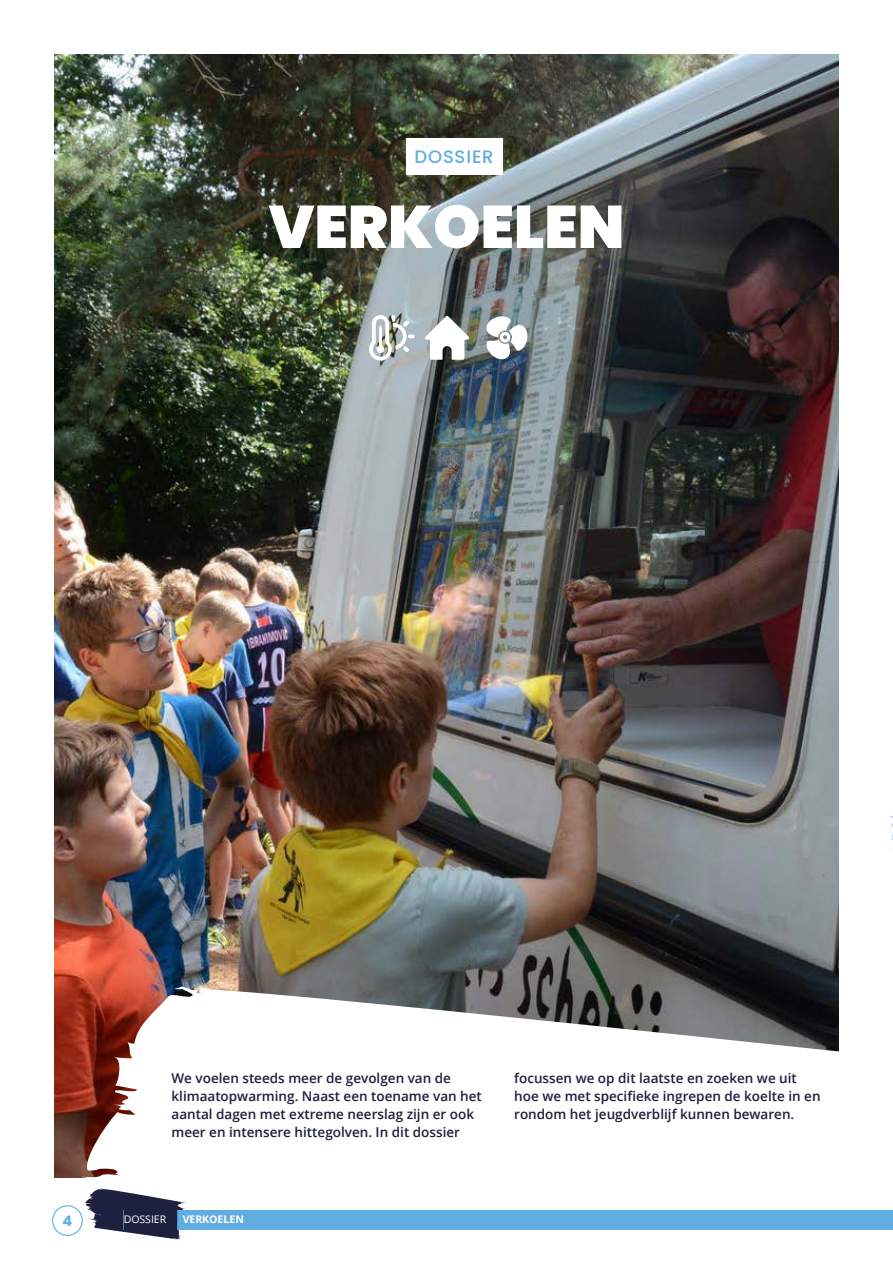
<style>
.page{position:relative;width:893px;height:1263px;background:#fff}
.page>*{position:absolute;margin:0;border:0;box-sizing:border-box;transform-origin:0 0}
.t1{font:900 60px "Poppins";color:#fff}
.t2{font:500 18px "Poppins";letter-spacing:.045em;color:#60aee1}
.t3{font:700 14.4px "Poppins";color:#60aee1}
.t4{font:600 13.5px/18px "Open Sans";color:#1d203f}
.t5{font:700 10.5px "Open Sans";color:#fff}
.t6{font:10.5px "Open Sans";color:#fff}
</style>
<div class="page">
<img style="left:54px;top:54px;width:785px;height:1124px">
<svg style="left:81px;top:986px;width:758px;height:254px"></svg>
<svg style="left:84px;top:1188px;width:103px;height:51px"></svg>
<div style="left:406px;top:138px;width:96px;height:36px;background:#fff"></div>
<svg style="left:889px;top:816px;width:4px;height:33px"></svg>
<svg style="left:369px;top:315px;width:46px;height:46px"></svg>
<svg style="left:425px;top:316px;width:44px;height:44px"></svg>
<svg style="left:485px;top:314px;width:43px;height:48px"></svg>
<div style="left:52px;top:1205px;width:31px;height:31px;border:1px solid #60aee1;border-radius:50%"></div>
<div style="left:124px;top:1210px;width:769px;height:20px;background:#60aee1"></div>
<div style="left:124px;top:1208px;width:53px;height:24px;background:#1d203f"></div>
<h2 class="t2" style="left:415px;top:146px;width:81px">DOSSIER</h2>
<h1 class="t1" style="left:269px;top:192px;width:357px">VERKOELEN</h1>
<p class="t4" style="left:171px;top:1069px;width:312px">We voelen steeds meer de gevolgen van de klimaatopwarming. Naast een toename van het aantal dagen met extreme neerslag zijn er ook meer en intensere hittegolven. In dit dossier</p>
<p class="t4" style="left:514px;top:1069px;width:308px">focussen we op dit laatste en zoeken we uit hoe we met specifieke ingrepen de koelte in en rondom het jeugdverblijf kunnen bewaren.</p>
<p class="t3" style="left:62px;top:1213px;width:11px">4</p>
<p class="t6" style="left:124px;top:1212px;width:44px">DOSSIER</p>
<p class="t5" style="left:183px;top:1211px;width:63px">VERKOELEN</p>
</div>
